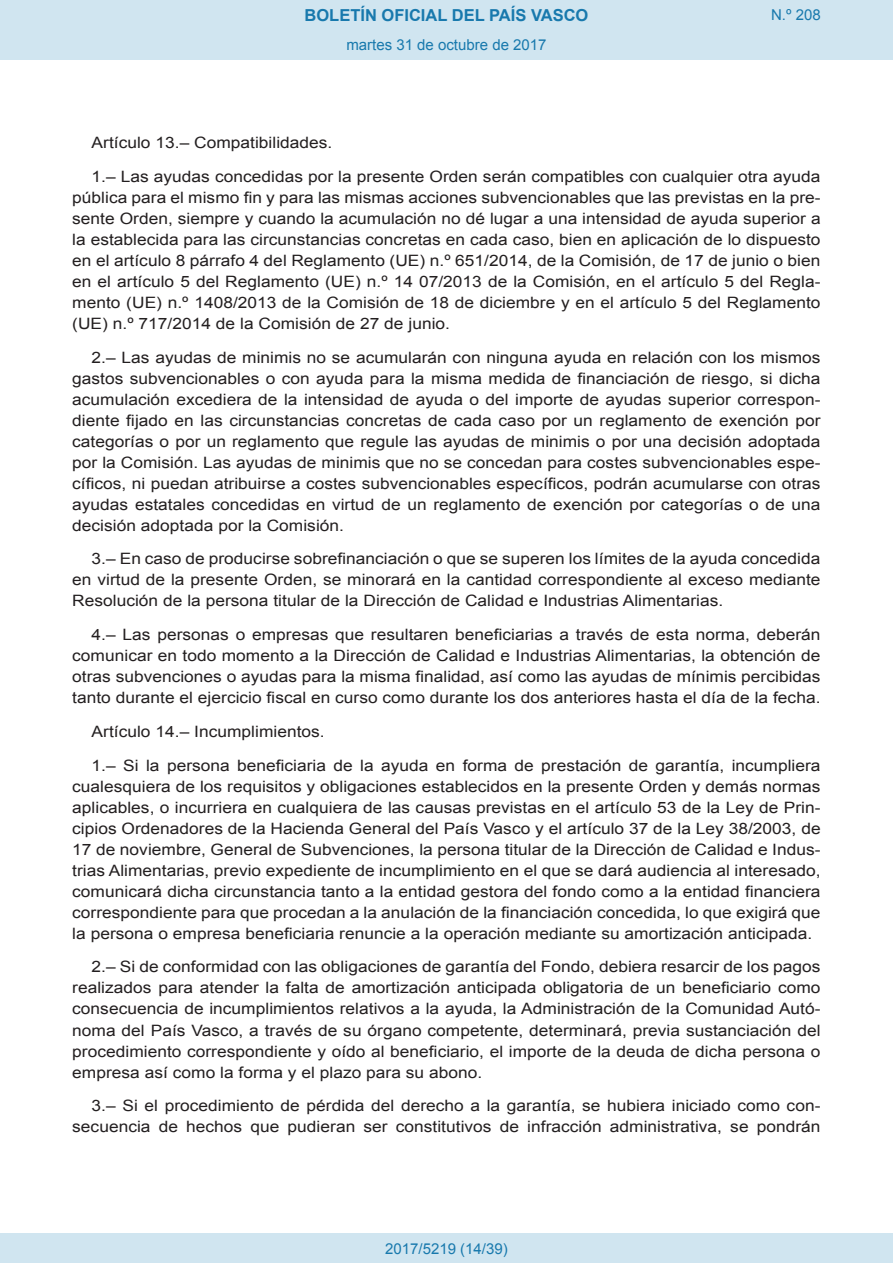
<style>
.page{position:relative;width:893px;height:1263px;background:#fff}
.page>*{position:absolute;margin:0;border:0;box-sizing:border-box;transform-origin:0 0}
.t1{font:700 16.5px "Arial";color:#1879ad}
.BOPVDetalle{font:15.6px/21px "Arial";color:#231f20;text-align:justify;scale:1.11 1}
.Paginacion_Centro{font:15px "Arial";color:#1879ad}
</style>
<div class="page">
<div style="left:0;top:0;width:893px;height:60px;background:#d0e5f0"></div>
<div style="left:0;top:1233px;width:893px;height:30px;background:#d0e5f0"></div>
<p class="t1" style="left:305px;top:4px;width:285px">BOLETÍN OFICIAL DEL PAÍS VASCO</p>
<p class="Paginacion_Centro" style="left:346px;top:35px;width:202px">martes 31 de octubre de 2017</p>
<p class="Paginacion_Centro" style="left:771px;top:5px;width:51px">N.º 208</p>
<p class="BOPVDetalle" style="left:92px;top:132px;width:218px">Artículo 13.– Compatibilidades.</p>
<p class="BOPVDetalle" style="left:72px;top:166px;width:676px;text-indent:19px">1.– Las ayudas concedidas por la presente Orden serán compatibles con cualquier otra ayuda pública para el mismo fin y para las mismas acciones subvencionables que las previstas en la pre&shy;sente Orden, siempre y cuando la acumulación no dé lugar a una intensidad de ayuda superior a la establecida para las circunstancias concretas en cada caso, bien en aplicación de lo dispuesto en el artículo 8 párrafo 4 del Reglamento (UE) n.º 651/2014, de la Comisión, de 17 de junio o bien en el artículo 5 del Reglamento (UE) n.º 14 07/2013 de la Comisión, en el artículo 5 del Regla&shy;mento (UE) n.º 1408/2013 de la Comisión de 18 de diciembre y en el artículo 5 del Reglamento (UE) n.º 717/2014 de la Comisión de 27 de junio.</p>
<p class="BOPVDetalle" style="left:72px;top:347px;width:676px;text-indent:19px">2.– Las ayudas de minimis no se acumularán con ninguna ayuda en relación con los mismos gastos subvencionables o con ayuda para la misma medida de financiación de riesgo, si dicha acumulación excediera de la intensidad de ayuda o del importe de ayudas superior correspon&shy;diente fijado en las circunstancias concretas de cada caso por un reglamento de exención por categorías o por un reglamento que regule las ayudas de minimis o por una decisión adoptada por la Comisión. Las ayudas de minimis que no se concedan para costes subvencionables espe&shy;cíficos, ni puedan atribuirse a costes subvencionables específicos, podrán acumularse con otras ayudas estatales concedidas en virtud de un reglamento de exención por categorías o de una decisión adoptada por la Comisión.</p>
<p class="BOPVDetalle" style="left:72px;top:549px;width:676px;text-indent:19px">3.– En caso de producirse sobrefinanciación o que se superen los límites de la ayuda concedida en virtud de la presente Orden, se minorará en la cantidad correspondiente al exceso mediante Resolución de la persona titular de la Dirección de Calidad e Industrias Alimentarias.</p>
<p class="BOPVDetalle" style="left:72px;top:624px;width:676px;text-indent:19px">4.– Las personas o empresas que resultaren beneficiarias a través de esta norma, deberán comunicar en todo momento a la Dirección de Calidad e Industrias Alimentarias, la obtención de otras subvenciones o ayudas para la misma finalidad, así como las ayudas de mínimis percibidas tanto durante el ejercicio fiscal en curso como durante los dos anteriores hasta el día de la fecha.</p>
<p class="BOPVDetalle" style="left:92px;top:721px;width:211px">Artículo 14.– Incumplimientos.</p>
<p class="BOPVDetalle" style="left:72px;top:755px;width:676px;text-indent:19px">1.– Si la persona beneficiaria de la ayuda en forma de prestación de garantía, incumpliera cualesquiera de los requisitos y obligaciones establecidos en la presente Orden y demás normas aplicables, o incurriera en cualquiera de las causas previstas en el artículo 53 de la Ley de Prin&shy;cipios Ordenadores de la Hacienda General del País Vasco y el artículo 37 de la Ley 38/2003, de 17 de noviembre, General de Subvenciones, la persona titular de la Dirección de Calidad e Indus&shy;trias Alimentarias, previo expediente de incumplimiento en el que se dará audiencia al interesado, comunicará dicha circunstancia tanto a la entidad gestora del fondo como a la entidad financiera correspondiente para que procedan a la anulación de la financiación concedida, lo que exigirá que la persona o empresa beneficiaria renuncie a la operación mediante su amortización anticipada.</p>
<p class="BOPVDetalle" style="left:72px;top:957px;width:676px;text-indent:19px">2.– Si de conformidad con las obligaciones de garantía del Fondo, debiera resarcir de los pagos realizados para atender la falta de amortización anticipada obligatoria de un beneficiario como consecuencia de incumplimientos relativos a la ayuda, la Administración de la Comunidad Autó&shy;noma del País Vasco, a través de su órgano competente, determinará, previa sustanciación del procedimiento correspondiente y oído al beneficiario, el importe de la deuda de dicha persona o empresa así como la forma y el plazo para su abono.</p>
<p class="BOPVDetalle" style="left:72px;top:1095px;width:676px;text-align:right">3.– Si el procedimiento de pérdida del derecho a la garantía, se hubiera iniciado como con&shy;secuencia de hechos que pudieran ser constitutivos de infracción administrativa, se pondrán</p>
<p class="Paginacion_Centro" style="left:385px;top:1238px;width:124px">2017/5219 (14/39)</p>
</div>
